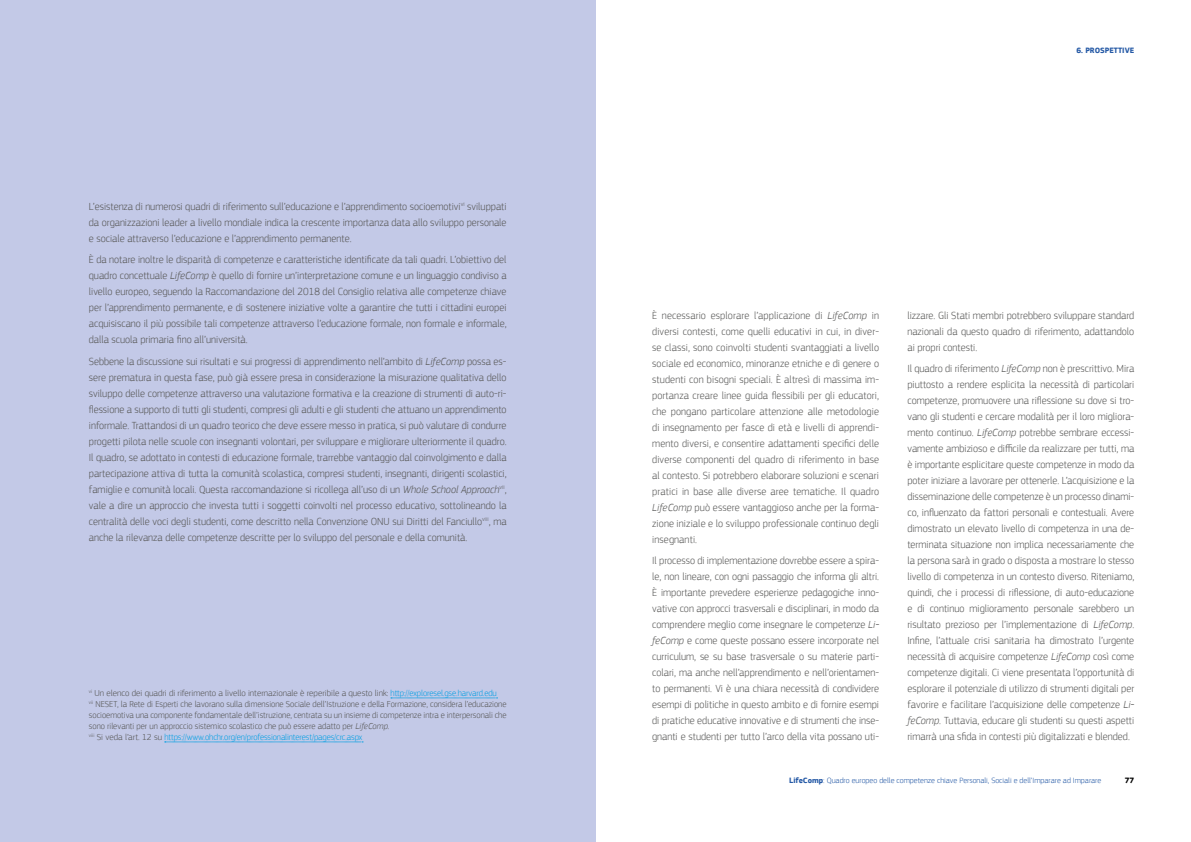
<style>
.page{position:relative;width:1191px;height:842px;background:#fff}
.page>*{position:absolute;margin:0;border:0;box-sizing:border-box;transform-origin:0 0}
.t1{font:300 10.8px/16px "PF Square Sans Pro";color:#575756;text-align:justify;scale:.96 1}
.t2{font:300 9px/11px "PF Square Sans Pro";color:#575756}
.t3{font:300 8px "PF Square Sans Pro";color:#265aa6}
.t4{font:700 8px "PF Square Sans Pro";color:#265aa6}
.t5{font:700 8px "PF Square Sans Pro";color:#000}
.s1{font-style:italic}
.s2{color:#009fe3}
.s3{font-weight:700}
</style>
<div class="page">
<div style="left:0;top:0;width:595px;height:842px;background:#c3c9e7"></div>
<svg style="left:391px;top:698px;width:106px;height:1px"></svg>
<svg style="left:165px;top:742px;width:198px;height:1px"></svg>
<p class="t1" style="left:89px;top:198px;width:436px">L’esistenza di numerosi quadri di riferimento sull’educazione e l’apprendimento socioemotivi<sup>vi</sup> sviluppati da organizzazioni leader a livello mondiale indica la crescente importanza data allo sviluppo personale e sociale attraverso l’educazione e l’apprendimento permanente.</p>
<p class="t1" style="left:89px;top:252px;width:436px">È da notare inoltre le disparità di competenze e caratteristiche identificate da tali quadri. L’obiettivo del quadro concettuale <span class="s1">LifeComp</span> è quello di fornire un’interpretazione comune e un linguaggio condiviso a livello europeo, seguendo la Raccomandazione del 2018 del Consiglio relativa alle competenze chiave per l’apprendimento permanente, e di sostenere iniziative volte a garantire che tutti i cittadini europei acquisiscano il più possibile tali competenze attraverso l’educazione formale, non formale e informale, dalla scuola primaria fino all’università.</p>
<p class="t1" style="left:89px;top:353px;width:436px">Sebbene la discussione sui risultati e sui progressi di apprendimento nell’ambito di <span class="s1">LifeComp</span> possa es&shy;sere prematura in questa fase, può già essere presa in considerazione la misurazione qualitativa dello sviluppo delle competenze attraverso una valutazione formativa e la creazione di strumenti di auto-ri&shy;flessione a supporto di tutti gli studenti, compresi gli adulti e gli studenti che attuano un apprendimento informale. Trattandosi di un quadro teorico che deve essere messo in pratica, si può valutare di condurre progetti pilota nelle scuole con insegnanti volontari, per sviluppare e migliorare ulteriormente il quadro.<br>Il quadro, se adottato in contesti di educazione formale, trarrebbe vantaggio dal coinvolgimento e dalla partecipazione attiva di tutta la comunità scolastica, compresi studenti, insegnanti, dirigenti scolastici, famiglie e comunità locali. Questa raccomandazione si ricollega all’uso di un <span class="s1">Whole School Approach</span><sup>vii</sup>, vale a dire un approccio che investa tutti i soggetti coinvolti nel processo educativo, sottolineando la centralità delle voci degli studenti, come descritto nella Convenzione ONU sui Diritti del Fanciullo<sup>viii</sup>, ma anche la rilevanza delle competenze descritte per lo sviluppo del personale e della comunità.</p>
<p class="t2" style="left:89px;top:687px;width:419px"><sup>vi</sup> Un elenco dei quadri di riferimento a livello internazionale è reperibile a questo link: <span class="s2">http://exploresel.gse.harvard.edu<br></span><sup>vii</sup> NESET, la Rete di Esperti che lavorano sulla dimensione Sociale dell’Istruzione e della Formazione, considera l’educazione socioemotiva una componente fondamentale dell’istruzione, centrata su un insieme di competenze intra e interpersonali che sono rilevanti per un approccio sistemico scolastico che può essere adatto per <span class="s1">LifeComp</span>.<br><sup>viii</sup> Si veda l’art. 12 su <span class="s2">https://www.ohchr.org/en/professionalinterest/pages/crc.aspx</span></p>
<p class="t4" style="left:1076px;top:46px;width:59px">6. PROSPETTIVE</p>
<p class="t1" style="left:652px;top:307px;width:238px">È necessario esplorare l’applicazione di <span class="s1">LifeComp</span> in diversi contesti, come quelli educativi in cui, in diver&shy;se classi, sono coinvolti studenti svantaggiati a livello sociale ed economico, minoranze etniche e di genere o studenti con bisogni speciali. È altresì di massima im&shy;portanza creare linee guida flessibili per gli educatori, che pongano particolare attenzione alle metodologie di insegnamento per fasce di età e livelli di apprendi&shy;mento diversi, e consentire adattamenti specifici delle diverse componenti del quadro di riferimento in base al contesto. Si potrebbero elaborare soluzioni e scenari pratici in base alle diverse aree tematiche. Il quadro <span class="s1">LifeComp</span> può essere vantaggioso anche per la forma&shy;zione iniziale e lo sviluppo professionale continuo degli insegnanti.</p>
<p class="t1" style="left:652px;top:553px;width:238px">Il processo di implementazione dovrebbe essere a spira&shy;le, non lineare, con ogni passaggio che informa gli altri.<br>È importante prevedere esperienze pedagogiche inno&shy;vative con approcci trasversali e disciplinari, in modo da comprendere meglio come insegnare le competenze <span class="s1">Li&shy;feComp</span> e come queste possano essere incorporate nel curriculum, se su base trasversale o su materie parti&shy;colari, ma anche nell’apprendimento e nell’orientamen&shy;to permanenti. Vi è una chiara necessità di condividere esempi di politiche in questo ambito e di fornire esempi di pratiche educative innovative e di strumenti che inse&shy;gnanti e studenti per tutto l’arco della vita possano uti-</p>
<p class="t1" style="left:907px;top:307px;width:238px">lizzare. Gli Stati membri potrebbero sviluppare standard nazionali da questo quadro di riferimento, adattandolo ai propri contesti.</p>
<p class="t1" style="left:907px;top:361px;width:238px">Il quadro di riferimento <span class="s1">LifeComp</span> non è prescrittivo. Mira piuttosto a rendere esplicita la necessità di particolari competenze, promuovere una riflessione su dove si tro&shy;vano gli studenti e cercare modalità per il loro migliora&shy;mento continuo. <span class="s1">LifeComp</span> potrebbe sembrare eccessi&shy;vamente ambizioso e difficile da realizzare per tutti, ma è importante esplicitare queste competenze in modo da poter iniziare a lavorare per ottenerle. L’acquisizione e la disseminazione delle competenze è un processo dinami&shy;co, influenzato da fattori personali e contestuali. Avere dimostrato un elevato livello di competenza in una de&shy;terminata situazione non implica necessariamente che la persona sarà in grado o disposta a mostrare lo stesso livello di competenza in un contesto diverso. Riteniamo, quindi, che i processi di riflessione, di auto-educazione e di continuo miglioramento personale sarebbero un risultato prezioso per l’implementazione di <span class="s1">LifeComp</span>.<br>Infine, l’attuale crisi sanitaria ha dimostrato l’urgente necessità di acquisire competenze <span class="s1">LifeComp</span> così come competenze digitali. Ci viene presentata l’opportunità di esplorare il potenziale di utilizzo di strumenti digitali per favorire e facilitare l’acquisizione delle competenze <span class="s1">Li&shy;feComp</span>. Tuttavia, educare gli studenti su questi aspetti rimarrà una sfida in contesti più digitalizzati e blended.</p>
<p class="t3" style="left:789px;top:776px;width:314px"><span class="s3">LifeComp</span>: Quadro europeo delle competenze chiave Personali, Sociali e dell’Imparare ad Imparare</p>
<p class="t5" style="left:1124px;top:776px;width:11px">77</p>
</div>
